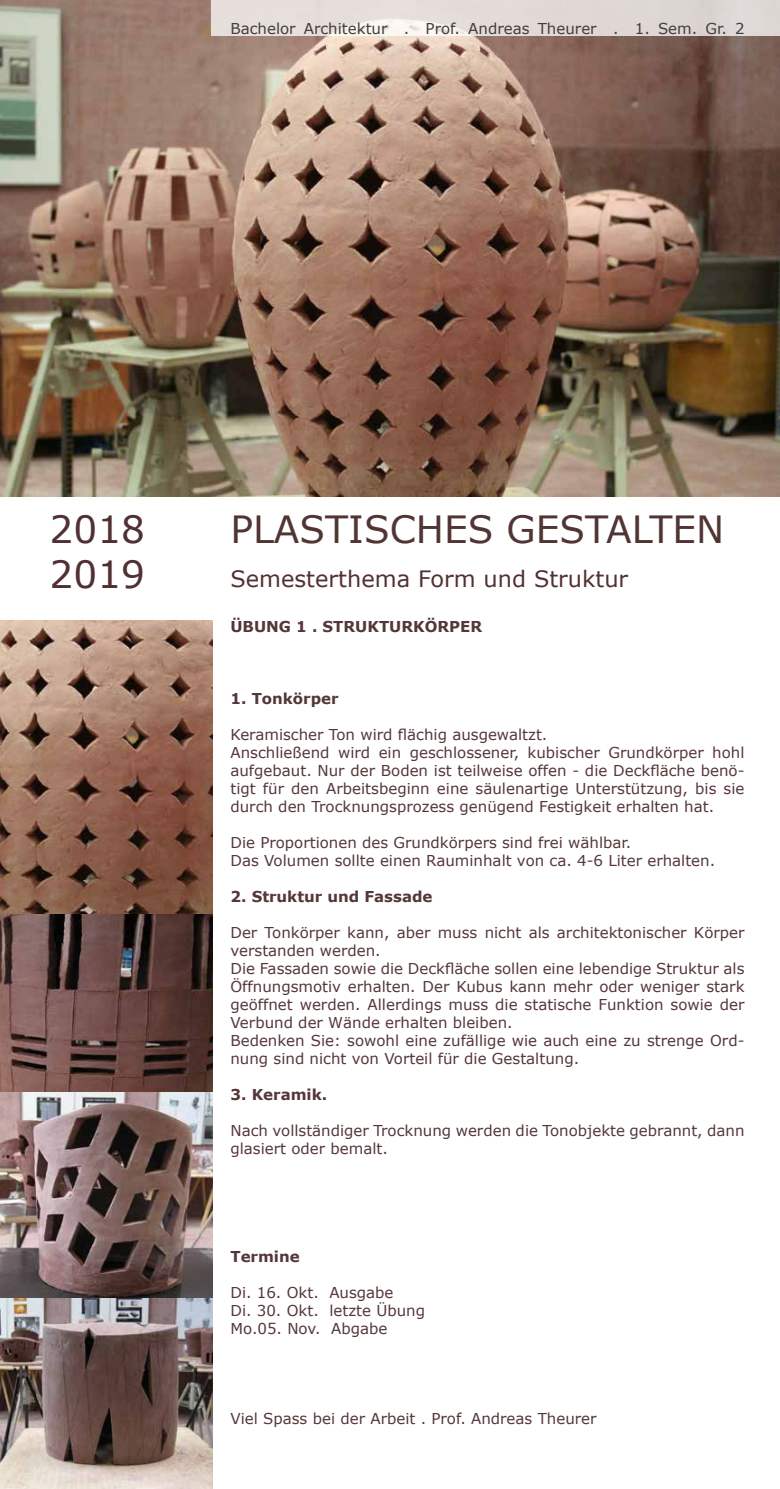
<style>
.page{position:relative;width:780px;height:1489px;background:#fff}
.page>*{position:absolute;margin:0;border:0;box-sizing:border-box;transform-origin:0 0}
.t1{font:37.5px "Verdana";color:#513532}
.t2{font:37.5px/45px "Verdana";color:#503033}
.t3{font:22.5px "Verdana";color:#533132}
.t4{font:15px/18px "Verdana";color:#553739}
.t5{font:700 15px "Verdana";color:#553739}
.t6{font:15px "Verdana";color:#3f3f3e}
.s1{color:#3f3f3e}
</style>
<div class="page">
<img style="left:0;top:0;width:780px;height:496px">
<svg style="left:212px;top:0;width:568px;height:35px"></svg>
<img style="left:0;top:620px;width:213px;height:678px">
<img style="left:0;top:1298px;width:213px;height:190px">
<p class="t6" style="left:230px;top:19px;width:515px">Bachelor Architektur . Prof. Andreas Theurer . 1. Sem. Gr. 2</p>
<h1 class="t2" style="left:50px;top:507px;width:97px">2018<br>2019</h1>
<h1 class="t1" style="left:230px;top:505px;width:495px">PLASTISCHES GESTALTEN</h1>
<h2 class="t3" style="left:230px;top:565px;width:399px">Semesterthema Form und Struktur</h2>
<p class="t5" style="left:230px;top:616px;width:253px">ÜBUNG 1 . STRUKTURKÖRPER</p>
<p class="t5" style="left:230px;top:688px;width:110px">1. Tonkörper</p>
<p class="t4" style="left:230px;top:725px;width:515px">Keramischer Ton wird flächig ausgewaltzt.<br>Anschließend wird ein geschlossener, kubischer Grundkörper hohl aufgebaut. Nur der Boden ist teilweise offen - die Deckfläche benö&shy;tigt für den Arbeitsbeginn eine säulenartige Unterstützung, bis sie durch den Trocknungsprozess genügend Festigkeit erhalten hat.</p>
<p class="t4" style="left:230px;top:833px;width:486px">Die Proportionen des Grundkörpers sind frei wählbar.<br>Das Volumen sollte einen Rauminhalt von ca. 4-6 Liter erhalten.</p>
<p class="t5" style="left:230px;top:886px;width:204px">2. Struktur und Fassade</p>
<p class="t4" style="left:230px;top:923px;width:515px">Der Tonkörper kann, aber muss nicht als architektonischer Körper verstanden werden.<br>Die Fassaden sowie die Deckfläche sollen eine lebendige Struktur als Öffnungsmotiv erhalten. Der Kubus kann mehr oder weniger stark geöffnet werden. Allerdings muss die statische Funktion sowie der Verbund der Wände erhalten bleiben.<br>Bedenken Sie: sowohl eine zufällige wie auch eine zu strenge Ord&shy;nung sind nicht von Vorteil für die Gestaltung.</p>
<p class="t5" style="left:230px;top:1084px;width:98px">3. Keramik.</p>
<p class="t4" style="left:230px;top:1121px;width:515px">Nach vollständiger Trocknung werden die Tonobjekte gebrannt, dann glasiert oder bemalt.</p>
<p class="t5" style="left:230px;top:1246px;width:71px">Termine</p>
<p class="t4" style="left:230px;top:1283px;width:196px">Di. 16. Okt. Ausgabe<br>Di. 30. Okt. letzte Übung<br>Mo.05. Nov. Abgabe</p>
<p class="t4" style="left:230px;top:1409px;width:367px">Viel Spass bei der Arbeit . Prof. Andreas Theure<span class="s1">r</span></p>
</div>
